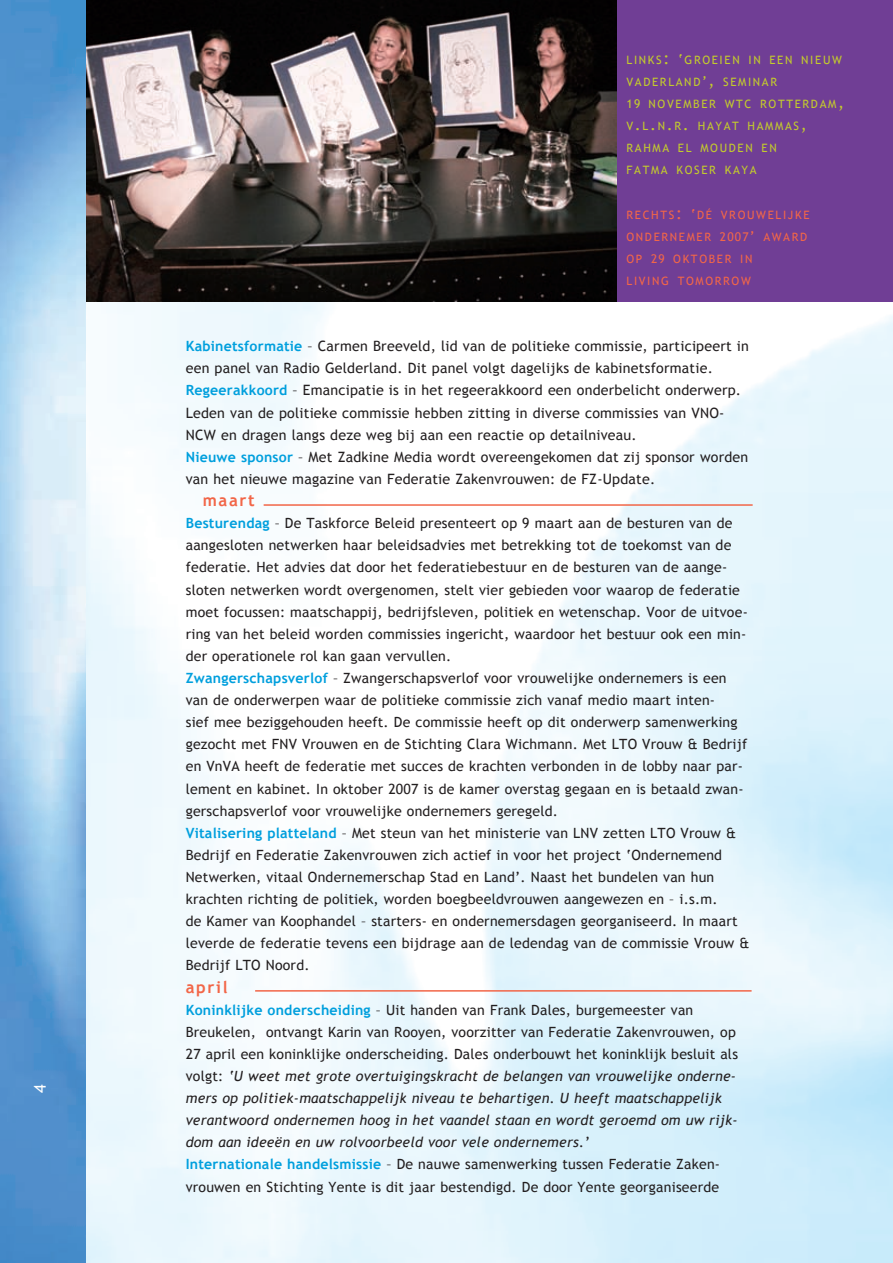
<style>
.page{position:relative;width:893px;height:1263px;background:#fff}
.page>*{position:absolute;margin:0;border:0;box-sizing:border-box;transform-origin:0 0}
.t1{font:700 16.5px "Trebuchet MS";letter-spacing:.1em;color:#f26648}
.t2{font:16.5px "Trebuchet MS";color:#fff}
.t3{font:14.25px/22px "Trebuchet MS";letter-spacing:.015em;color:#231f20}
.t4{font:14.1px/22px "Trebuchet MS";letter-spacing:.015em;color:#231f20}
.t5{font:11.55px/22px "Trebuchet MS";letter-spacing:.145em;color:#c3cb2d}
.t6{font:11.55px/22px "Trebuchet MS";letter-spacing:.145em;color:#f26648}
.s1{font-size:16.5px}
.s2{font-size:13.5px}
.s3{font-size:12px}
.s4{font-weight:700;font-size:14.1px;color:#009fdd}
.s5{font-weight:700;color:#009fdd}
.s6{font-size:14.1px}
.s7{font-style:italic}
</style>
<div class="page">
<img style="left:85px;top:302px;width:808px;height:961px">
<div style="left:0;top:0;width:893px;height:302px;background:#703e95"></div>
<img style="left:0;top:0;width:85px;height:1263px">
<img style="left:86px;top:0;width:531px;height:302px">
<hr style="left:264px;top:504px;width:489px;height:2px;background:#f26648">
<hr style="left:255px;top:990px;width:497px;height:2px;background:#f26648">
<p class="t2" style="left:30px;top:1093px;width:10px;rotate:-90deg">4</p>
<p class="t5" style="left:626px;top:49px;width:219px">LINKS<span class="s1">:</span> <span class="s2">‘</span>GROEIEN IN EEN NIEUW<br>VADERLAND<span class="s2">’</span><span class="s1">,</span> SEMINAR<br><span class="s3">19</span> NOVEMBER WTC ROTTERDAM<span class="s1">,<br></span>V<span class="s1">.</span>L<span class="s1">.</span>N<span class="s1">.</span>R<span class="s1">.</span> HAYAT HAMMAS<span class="s1">,<br></span>RAHMA EL MOUDEN EN<br>FATMA KOSER KAYA</p>
<p class="t6" style="left:626px;top:204px;width:185px">RECHTS<span class="s1">:</span> <span class="s2">‘</span>DÉ VROUWELIJKE<br>ONDERNEMER <span class="s3">2007</span><span class="s2">’</span> AWARD<br>OP <span class="s3">29</span> OKTOBER IN<br>LIVING TOMORROW</p>
<p class="t3" style="left:186px;top:335px;width:565px"><span class="s4">Kabinetsformatie</span> – Carmen Breeveld, lid van de politieke commissie, participeert in een panel van Radio Gelderland. Dit panel volgt dagelijks de kabinetsformatie.<br><span class="s4">Regeerakkoord</span> – Emancipatie is in het regeerakkoord een onderbelicht onderwerp.<br>Leden van de politieke commissie hebben zitting in diverse commissies van VNO-NCW en dragen langs deze weg bij aan een reactie op detailniveau.<br><span class="s4">Nieuwe sponsor</span> – Met Zadkine Media wordt overeengekomen dat zij sponsor worden van het nieuwe magazine van Federatie Zakenvrouwen: de FZ-Update.</p>
<p class="t1" style="left:203px;top:490px;width:53px">maart</p>
<p class="t4" style="left:186px;top:512px;width:548px"><span class="s5">Besturendag</span> – De Taskforce Beleid presenteert op 9 maart aan de besturen van de</p>
<p class="t3" style="left:186px;top:534px;width:547px"><span class="s6">aangesloten n</span>etwerken haar beleidsadvies met betrekking tot de toekomst van de</p>
<p class="t4" style="left:186px;top:557px;width:565px">federatie. Het advies dat door het federatiebestuur en de besturen van de aange&shy;sloten netwerken wordt overgenomen, stelt vier gebieden voor waarop de federatie moet focussen: maatschappij, bedrijfsleven, politiek en wetenschap. Voor de uitvoe&shy;ring van het beleid worden commissies ingericht, waardoor het bestuur ook een min&shy;der operationele rol kan gaan vervullen.<br><span class="s5">Zwangerschapsverlof</span> – Zwangerschapsverlof voor vrouwelijke ondernemers is een van de onderwerpen waar de politieke commissie zich vanaf medio maart inten-<br>sief mee beziggehouden heeft. De commissie heeft op dit onderwerp samenwerking gezocht met FNV Vrouwen en de Stichting Clara Wichmann. Met LTO Vrouw &amp; Bedrijf en VnVA heeft de federatie met succes de krachten verbonden in de lobby naar par&shy;lement en kabinet. In oktober 2007 is de kamer overstag gegaan en is betaald zwan&shy;gerschapsverlof voor vrouwelijke ondernemers geregeld.<br><span class="s5">Vitalisering platteland</span> – Met steun van het ministerie van LNV zetten LTO Vrouw &amp; Bedrijf en Federatie Zakenvrouwen zich actief in voor het project ‘Ondernemend Netwerken, vitaal Ondernemerschap Stad en Land’. Naast het bundelen van hun krachten richting de politiek, worden boegbeeldvrouwen aangewezen en – i.s.m.<br>de Kamer van Koophandel – starters- en ondernemersdagen georganiseerd. In maart leverde de federatie tevens een bijdrage aan de ledendag van de commissie Vrouw &amp; Bedrijf LTO Noord.</p>
<p class="t1" style="left:186px;top:976px;width:43px">april</p>
<p class="t4" style="left:186px;top:999px;width:554px"><span class="s5">Koninklijke onderscheiding</span> – Uit handen van Frank Dales, burgemeester van Breukelen, ontvangt Karin van Rooyen, voorzitter van Federatie Zakenvrouwen, op 27 april een koninklijke onderscheiding. Dales onderbouwt het koninklijk besluit als volgt: <span class="s7">‘U weet met grote overtuigingskracht de belangen van vrouwelijke onderne&shy;mers op politiek-maatschappelijk niveau te behartigen. U heeft maatschappelijk verantwoord ondernemen hoog in het vaandel staan en wordt geroemd om uw rijk&shy;dom aan ideeën en uw rolvoorbeeld voor vele ondernemers.’<br></span><span class="s5">Internationale handelsmissie</span> – De nauwe samenwerking tussen Federatie Zaken&shy;vrouwen en Stichting Yente is dit jaar bestendigd. De door Yente georganiseerde</p>
</div>
